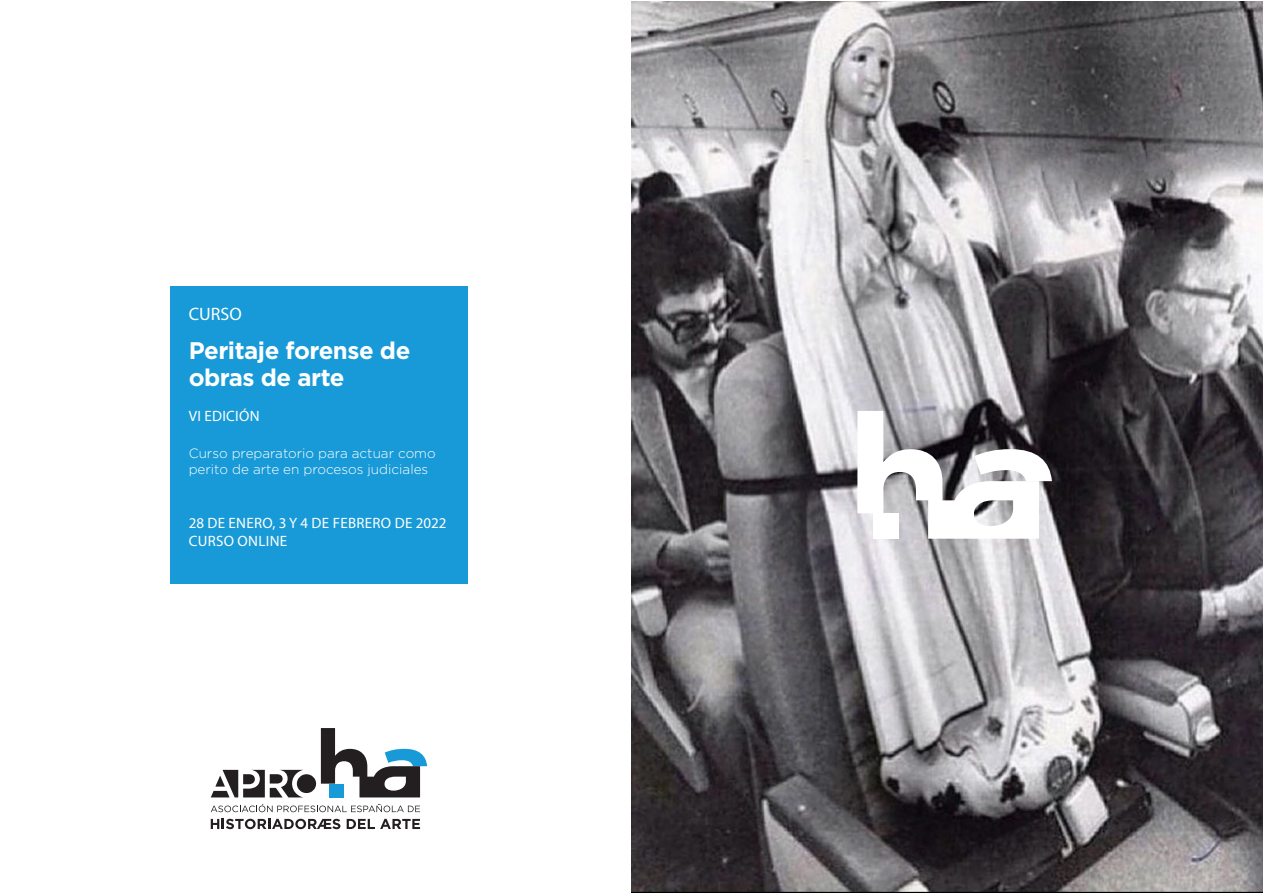
<style>
.page{position:relative;width:1263px;height:893px;background:#fff}
.page>*{position:absolute;margin:0;border:0;box-sizing:border-box;transform-origin:0 0}
.t1{font:700 24px/27px "Gotham";letter-spacing:-.02em;color:#fff}
.t2{font:18px "Myriad Pro";color:#fff}
.t3{font:15px "Myriad Pro";letter-spacing:.02em;color:#fff}
.t4{font:300 13.5px/16.2px "Gotham";color:#fff}
</style>
<div class="page">
<div style="left:170px;top:286px;width:298px;height:298px;background:#179ad7"></div>
<svg style="left:211px;top:770px;width:92px;height:27px"></svg>
<div style="left:297px;top:774px;width:19px;height:19px;background:#231f20;border-radius:50%"></div>
<svg style="left:321px;top:728px;width:106px;height:69px"></svg>
<svg style="left:211px;top:804px;width:209px;height:8px"></svg>
<svg style="left:347px;top:819px;width:73px;height:10px"></svg>
<svg style="left:211px;top:819px;width:129px;height:10px"></svg>
<img style="left:631px;top:2px;width:632px;height:891px">
<svg style="left:857px;top:411px;width:195px;height:128px"></svg>
<p class="t2" style="left:189px;top:302px;width:55px">CURSO</p>
<p class="t1" style="left:189px;top:337px;width:223px">Peritaje forense de obras de arte</p>
<p class="t3" style="left:189px;top:407px;width:72px">VI EDICIÓN</p>
<p class="t4" style="left:189px;top:445px;width:249px">Curso preparatorio para actuar como perito de arte en procesos judiciales</p>
<p class="t3" style="left:189px;top:514px;width:259px">28 DE ENERO, 3 Y 4 DE FEBRERO DE 2022</p>
<p class="t3" style="left:189px;top:532px;width:100px">CURSO ONLINE</p>
</div>
